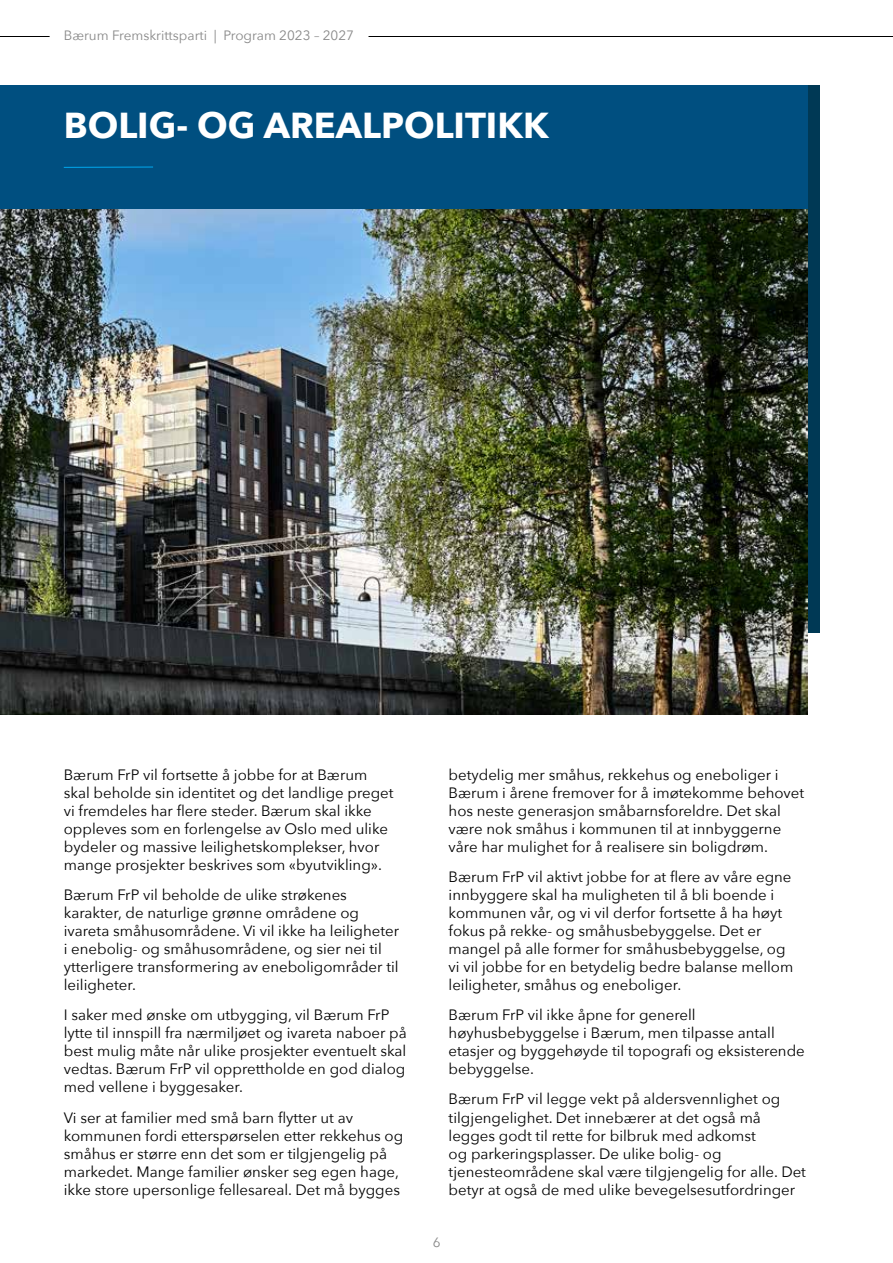
<style>
.page{position:relative;width:893px;height:1263px;background:#fff}
.page>*{position:absolute;margin:0;border:0;box-sizing:border-box;transform-origin:0 0}
.t1{font:700 36px "Avenir Next";color:#fff}
.t2{font:15px/18px "Avenir Next";color:#000}
.t3{font:13.5px "Avenir Next";color:#878787}
</style>
<div class="page">
<div style="left:796px;top:85px;width:24px;height:547px;background:#003955"></div>
<img style="left:0;top:208px;width:808px;height:506px">
<hr style="left:0;top:36px;width:50px;height:1px;background:#000">
<hr style="left:369px;top:36px;width:524px;height:1px;background:#000">
<div style="left:0;top:85px;width:808px;height:123px;background:#004f80"></div>
<hr style="left:64px;top:166px;width:89px;height:2px;background:#009fe3">
<p class="t3" style="left:64px;top:24px;width:292px">Bærum Fremskrittsparti | Program 2023 – 2027</p>
<h1 class="t1" style="left:64px;top:94px;width:486px">BOLIG- OG AREALPOLITIKK</h1>
<p class="t2" style="left:64px;top:765px;width:331px">Bærum FrP vil fortsette å jobbe for at Bærum skal beholde sin identitet og det landlige preget vi fremdeles har flere steder. Bærum skal ikke oppleves som en forlengelse av Oslo med ulike bydeler og massive leilighetskomplekser, hvor mange prosjekter beskrives som «byutvikling».</p>
<p class="t2" style="left:64px;top:885px;width:337px">Bærum FrP vil beholde de ulike strøkenes karakter, de naturlige grønne områdene og ivareta småhusområdene. Vi vil ikke ha leiligheter i enebolig- og småhusområdene, og sier nei til ytterligere transformering av eneboligområder til leiligheter.</p>
<p class="t2" style="left:64px;top:1005px;width:344px">I saker med ønske om utbygging, vil Bærum FrP lytte til innspill fra nærmiljøet og ivareta naboer på best mulig måte når ulike prosjekter eventuelt skal vedtas. Bærum FrP vil opprettholde en god dialog med vellene i byggesaker.</p>
<p class="t2" style="left:64px;top:1107px;width:341px">Vi ser at familier med små barn flytter ut av kommunen fordi etterspørselen etter rekkehus og småhus er større enn det som er tilgjengelig på markedet. Mange familier ønsker seg egen hage, ikke store upersonlige fellesareal. Det må bygges</p>
<p class="t2" style="left:449px;top:765px;width:357px">betydelig mer småhus, rekkehus og eneboliger i Bærum i årene fremover for å imøtekomme behovet hos neste generasjon småbarnsforeldre. Det skal være nok småhus i kommunen til at innbyggerne våre har mulighet for å realisere sin boligdrøm.</p>
<p class="t2" style="left:449px;top:867px;width:346px">Bærum FrP vil aktivt jobbe for at flere av våre egne innbyggere skal ha muligheten til å bli boende i kommunen vår, og vi vil derfor fortsette å ha høyt fokus på rekke- og småhusbebyggelse. Det er mangel på alle former for småhusbebyggelse, og vi vil jobbe for en betydelig bedre balanse mellom leiligheter, småhus og eneboliger.</p>
<p class="t2" style="left:449px;top:1005px;width:358px">Bærum FrP vil ikke åpne for generell høyhusbebyggelse i Bærum, men tilpasse antall etasjer og byggehøyde til topografi og eksisterende bebyggelse.</p>
<p class="t2" style="left:449px;top:1089px;width:359px">Bærum FrP vil legge vekt på aldersvennlighet og tilgjengelighet. Det innebærer at det også må legges godt til rette for bilbruk med adkomst<br>og parkeringsplasser. De ulike bolig- og tjenesteområdene skal være tilgjengelig for alle. Det betyr at også de med ulike bevegelsesutfordringer</p>
<p class="t3" style="left:433px;top:1230px;width:9px">6</p>
</div>
